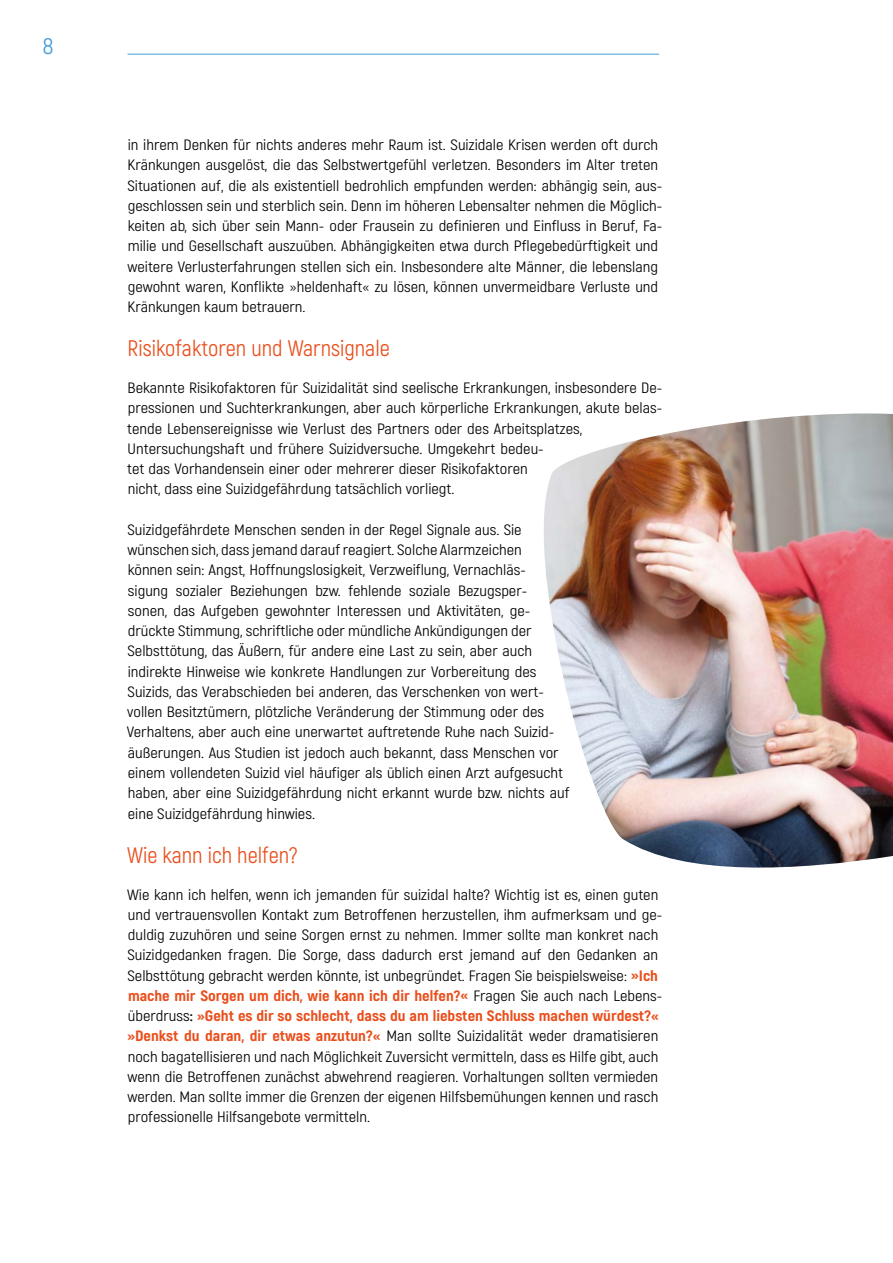
<style>
.page{position:relative;width:893px;height:1263px;background:#fff}
.page>*{position:absolute;margin:0;border:0;box-sizing:border-box;transform-origin:0 0}
.t1{font:22.5px "Akrobat";color:#e94e1b}
.t2{font:22.5px "Akrobat";color:#449dd7;scale:1.1 1}
.t3{font:15px/20.2px "Akrobat";color:#000;scale:1.1 1}
.s1{font-weight:800;color:#e94e1b}
.s2{font-weight:700}
</style>
<div class="page">
<hr style="left:128px;top:54px;width:531px;height:1px;background:#449dd7">
<img style="left:544px;top:413px;width:349px;height:455px">
<h1 class="t2" style="left:43px;top:32px;width:12px">8</h1>
<p class="t3" style="left:127px;top:135px;width:488px">in ihrem Denken für nichts anderes mehr Raum ist. Suizidale Krisen werden oft durch Kränkungen ausgelöst, die das Selbstwertgefühl verletzen. Besonders im Alter treten Situationen auf, die als existentiell bedrohlich empfunden werden: abhängig sein, aus&shy;geschlossen sein und sterblich sein. Denn im höheren Lebensalter nehmen die Möglich&shy;keiten ab, sich über sein Mann- oder Frausein zu definieren und Einfluss in Beruf, Fa&shy;milie und Gesellschaft auszuüben. Abhängigkeiten etwa durch Pflegebedürftigkeit und weitere Verlusterfahrungen stellen sich ein. Insbesondere alte Männer, die lebenslang gewohnt waren, Konflikte »heldenhaft« zu lösen, können unvermeidbare Verluste und Kränkungen kaum betrauern.</p>
<h1 class="t1" style="left:128px;top:335px;width:264px">Risikofaktoren und Warnsignale</h1>
<p class="t3" style="left:127px;top:378px;width:488px">Bekannte Risikofaktoren für Suizidalität sind seelische Erkrankungen, insbesondere De&shy;pressionen und Suchterkrankungen, aber auch körperliche Erkrankungen, akute belas&shy;tende Lebensereignisse wie Verlust des Partners oder des Arbeitsplatzes, Untersuchungshaft und frühere Suizidversuche. Umgekehrt bedeu-<br>tet das Vorhandensein einer oder mehrerer dieser Risikofaktoren<br>nicht, dass eine Suizidgefährdung tatsächlich vorliegt.</p>
<p class="t3" style="left:127px;top:520px;width:404px">Suizidgefährdete Menschen senden in der Regel Signale aus. Sie wünschen sich, dass jemand darauf reagiert. Solche Alarmzeichen<br>können sein: Angst, Hoffnungslosigkeit, Verzweiflung, Vernachläs-<br>sigung sozialer Beziehungen bzw. fehlende soziale Bezugsper-<br>sonen, das Aufgeben gewohnter Interessen und Aktivitäten, ge&shy;drückte Stimmung, schriftliche oder mündliche Ankündigungen der Selbsttötung, das Äußern, für andere eine Last zu sein, aber auch indirekte Hinweise wie konkrete Handlungen zur Vorbereitung des Suizids, das Verabschieden bei anderen, das Verschenken von wert&shy;vollen Besitztümern, plötzliche Veränderung der Stimmung oder des Verhaltens, aber auch eine unerwartet auftretende Ruhe nach Suizid&shy;äußerungen. Aus Studien ist jedoch auch bekannt, dass Menschen vor einem vollendeten Suizid viel häufiger als üblich einen Arzt aufgesucht haben, aber eine Suizidgefährdung nicht erkannt wurde bzw. nichts auf eine Suizidgefährdung hinwies.</p>
<h1 class="t1" style="left:127px;top:841px;width:172px">Wie kann ich helfen?</h1>
<p class="t3" style="left:127px;top:884px;width:488px">Wie kann ich helfen, wenn ich jemanden für suizidal halte? Wichtig ist es, einen guten und vertrauensvollen Kontakt zum Betroffenen herzustellen, ihm aufmerksam und ge&shy;duldig zuzuhören und seine Sorgen ernst zu nehmen. Immer sollte man konkret nach Suizidgedanken fragen. Die Sorge, dass dadurch erst jemand auf den Gedanken an Selbsttötung gebracht werden könnte, ist unbegründet. Fragen Sie beispielsweise: <span class="s1">»Ich mache mir Sorgen um dich, wie kann ich dir helfen?«</span> Fragen Sie auch nach Lebens&shy;überdruss<span class="s2">:</span> <span class="s1">»Geht es dir so schlecht, dass du am liebsten Schluss machen würdest?« »Denkst du daran, dir etwas anzutun?«</span> Man sollte Suizidalität weder dramatisieren noch bagatellisieren und nach Möglichkeit Zuversicht vermitteln, dass es Hilfe gibt, auch wenn die Betroffenen zunächst abwehrend reagieren. Vorhaltungen sollten vermieden werden. Man sollte immer die Grenzen der eigenen Hilfsbemühungen kennen und rasch professionelle Hilfsangebote vermitteln.</p>
</div>
